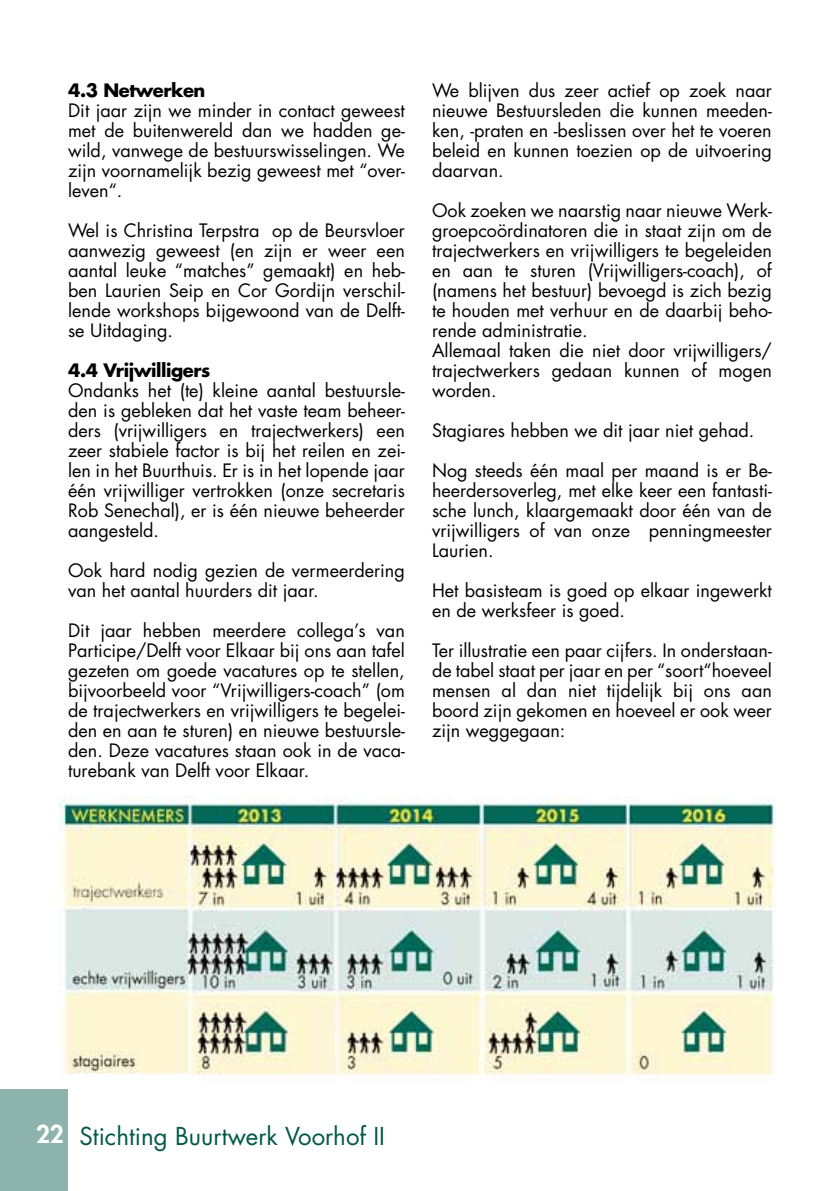
<style>
.page{position:relative;width:840px;height:1191px;background:#fff}
.page>*{position:absolute;margin:0;border:0;box-sizing:border-box;transform-origin:0 0}
.t1{font:24px "Futura";color:#005847}
.t2{font:18px/20px "Futura";color:#000;text-align:justify}
.t3{font:700 18px "Futura";letter-spacing:-.025em;color:#000}
.s1{font-weight:800;color:#fff}
</style>
<div class="page">
<div style="left:0;top:1089px;width:68px;height:102px;background:#8cb4ac"></div>
<img style="left:58px;top:796px;width:717px;height:279px">
<p class="t3" style="left:68px;top:77px;width:139px">4.3 Netwerken</p>
<p class="t2" style="left:68px;top:100px;width:338px">Dit jaar zijn we minder in contact geweest met de buitenwereld dan we hadden ge&shy;wild, vanwege de bestuurswisselingen. We zijn voornamelijk bezig geweest met “over&shy;leven“.</p>
<p class="t2" style="left:68px;top:220px;width:338px">Wel is Christina Terpstra op de Beursvloer aanwezig geweest (en zijn er weer een aantal leuke “matches” gemaakt) en heb&shy;ben Laurien Seip en Cor Gordijn verschil&shy;lende workshops bijgewoond van de Delft&shy;se Uitdaging.</p>
<p class="t3" style="left:68px;top:357px;width:144px">4.4 Vrijwilligers</p>
<p class="t2" style="left:68px;top:380px;width:338px">Ondanks het (te) kleine aantal bestuursle&shy;den is gebleken dat het vaste team beheer&shy;ders (vrijwilligers en trajectwerkers) een zeer stabiele factor is bij het reilen en zei&shy;len in het Buurthuis. Er is in het lopende jaar één vrijwilliger vertrokken (onze secretaris Rob Senechal), er is één nieuwe beheerder aangesteld.</p>
<p class="t2" style="left:68px;top:560px;width:338px">Ook hard nodig gezien de vermeerdering van het aantal huurders dit jaar.</p>
<p class="t2" style="left:68px;top:620px;width:338px">Dit jaar hebben meerdere collega’s van Participe/Delft voor Elkaar bij ons aan tafel gezeten om goede vacatures op te stellen, bijvoorbeeld voor “Vrijwilligers-coach” (om de trajectwerkers en vrijwilligers te begelei&shy;den en aan te sturen) en nieuwe bestuursle&shy;den. Deze vacatures staan ook in de vaca&shy;turebank van Delft voor Elkaar.</p>
<p class="t2" style="left:432px;top:80px;width:341px">We blijven dus zeer actief op zoek naar nieuwe Bestuursleden die kunnen meeden&shy;ken, -praten en -beslissen over het te voeren beleid en kunnen toezien op de uitvoering daarvan.</p>
<p class="t2" style="left:432px;top:200px;width:341px;text-align:left">Ook zoeken we naarstig naar nieuwe Werk&shy;groepcoördinatoren die in staat zijn om de trajectwerkers en vrijwilligers te begeleiden en aan te sturen (Vrijwilligers-coach), of (namens het bestuur) bevoegd is zich bezig te houden met verhuur en de daarbij beho&shy;rende administratie.<br>Allemaal taken die niet door vrijwilligers/ trajectwerkers gedaan kunnen of mogen worden.</p>
<p class="t2" style="left:432px;top:420px;width:324px">Stagiares hebben we dit jaar niet gehad.</p>
<p class="t2" style="left:432px;top:460px;width:341px">Nog steeds één maal per maand is er Be&shy;heerdersoverleg, met elke keer een fantasti&shy;sche lunch, klaargemaakt door één van de vrijwilligers of van onze penningmeester Laurien.</p>
<p class="t2" style="left:432px;top:580px;width:341px">Het basisteam is goed op elkaar ingewerkt en de werksfeer is goed.</p>
<p class="t2" style="left:432px;top:640px;width:341px">Ter illustratie een paar cijfers. In onderstaan&shy;de tabel staat per jaar en per “soort“hoeveel mensen al dan niet tijdelijk bij ons aan boord zijn gekomen en hoeveel er ook weer zijn weggegaan:</p>
<h1 class="t1" style="left:36px;top:1119px;width:350px"><span class="s1">22</span> Stichting Buurtwerk Voorhof II</h1>
</div>
